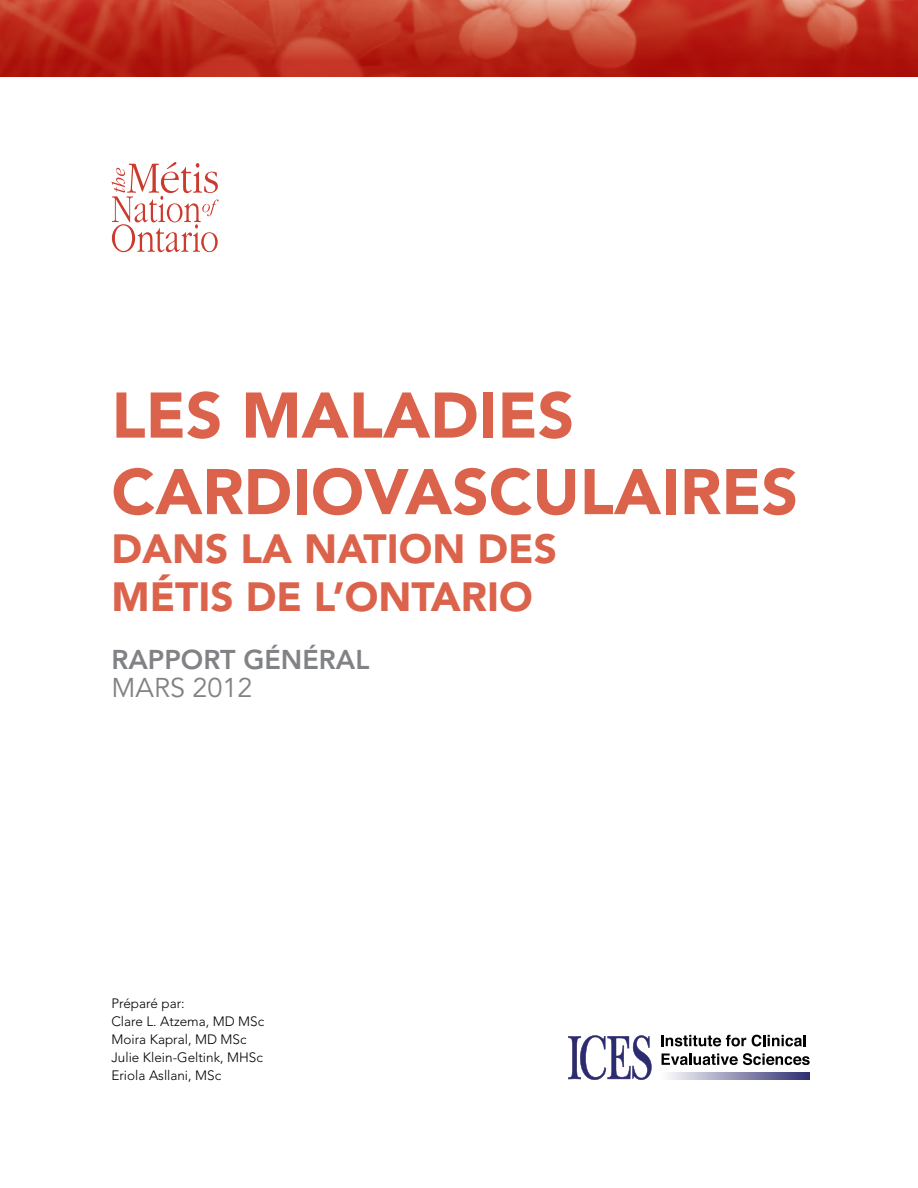
<style>
.page{position:relative;width:918px;height:1188px;background:#fff}
.page>*{position:absolute;margin:0;border:0;box-sizing:border-box;transform-origin:0 0}
.t1{font:900 63.75px/76.5px "Avenir LT Std";color:#db634b}
.t2{font:900 40.5px/48.6px "Avenir LT Std";color:#db634b}
.t3{font:800 27px "Avenir LT Std";color:#808285}
.t4{font:27px "Avenir LT Std";color:#808285}
.t5{font:300 13.5px/18px "Avenir LT Std";color:#000}
</style>
<div class="page">
<svg style="left:111px;top:162px;width:108px;height:90px"></svg>
<svg style="left:0;top:0;width:918px;height:77px;background:#bd3423"></svg>
<svg style="left:661px;top:1035px;width:85px;height:11px"></svg>
<svg style="left:752px;top:1035px;width:54px;height:11px"></svg>
<svg style="left:662px;top:1053px;width:148px;height:12px"></svg>
<svg style="left:568px;top:1035px;width:84px;height:45px"></svg>
<svg style="left:668px;top:1072px;width:142px;height:8px"></svg>
<h1 class="t1" style="left:111px;top:377px;width:688px">LES MALADIES<br>CARDIOVASCULAIRES</h1>
<h2 class="t2" style="left:111px;top:524px;width:447px">DANS LA NATION DES<br>MÉTIS DE L’ONTARIO</h2>
<h3 class="t3" style="left:111px;top:644px;width:260px">RAPPORT GÉNÉRAL</h3>
<h3 class="t4" style="left:111px;top:672px;width:143px">MARS 2012</h3>
<p class="t5" style="left:111px;top:994px;width:154px">Préparé par:<br>Clare L. Atzema, MD MSc<br>Moira Kapral, MD MSc<br>Julie Klein-Geltink, MHSc<br>Eriola Asllani, MSc</p>
</div>
